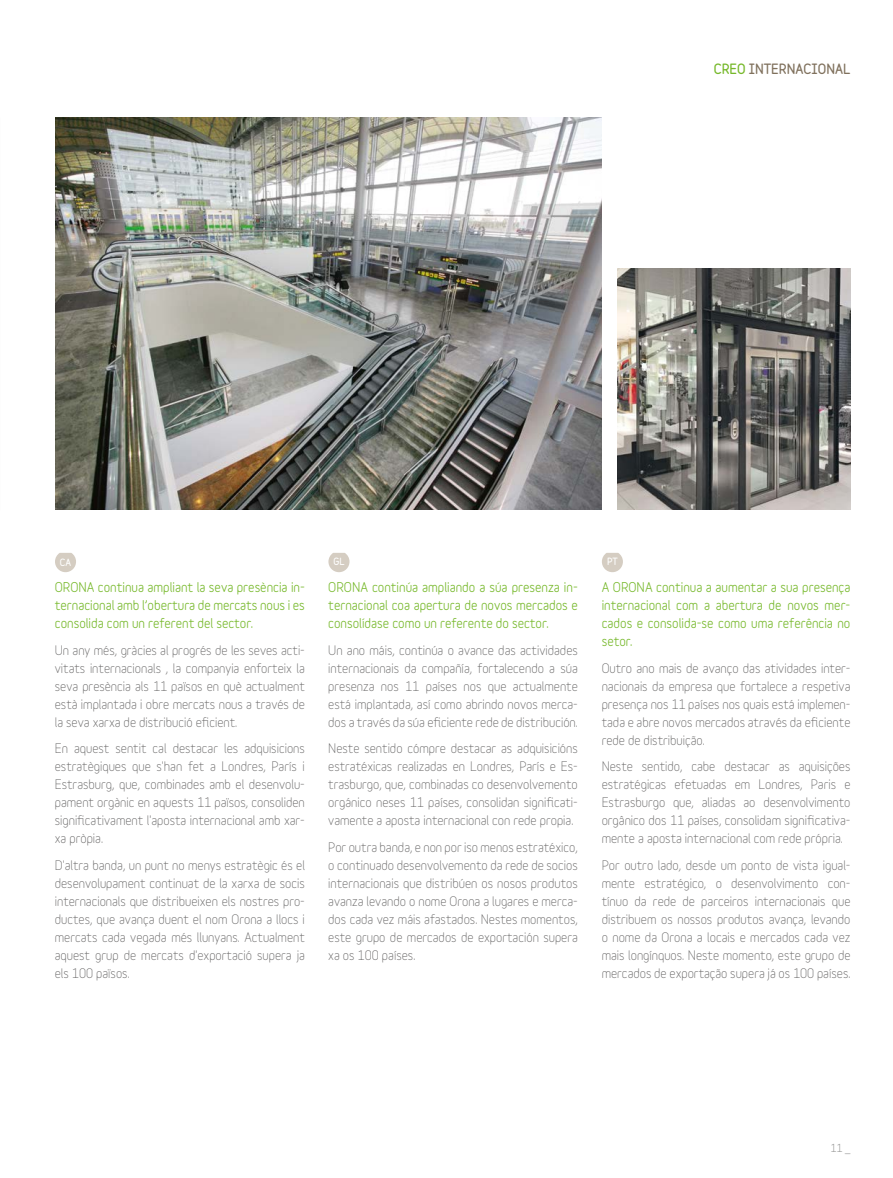
<style>
.page{position:relative;width:893px;height:1178px;background:#fff}
.page>*{position:absolute;margin:0;border:0;box-sizing:border-box;transform-origin:0 0}
.t1{font:12.75px/18px "Variable";color:#646363;text-align:justify}
.t2{font:700 12.75px/18px "Variable";color:#76b82a;text-align:justify}
.t3{font:900 12.75px "Variable";color:#80715d}
.t4{font:900 12.75px "Variable";color:#76b82a}
.t5{font:700 10.5px "Variable";color:#9d9d9c}
.t6{font:900 9px "Variable";color:#fff}
</style>
<div class="page">
<img style="left:55px;top:118px;width:547px;height:392px">
<img style="left:617px;top:268px;width:233px;height:242px">
<svg style="left:55px;top:553px;width:21px;height:19px"></svg>
<svg style="left:328px;top:553px;width:21px;height:19px"></svg>
<svg style="left:602px;top:553px;width:21px;height:19px"></svg>
<p class="t4" style="left:714px;top:61px;width:9px">CREO</p>
<p class="t3" style="left:749px;top:61px;width:56px">INTERNACIO</p>
<p class="t3" style="left:826px;top:61px;width:18px">NAL</p>
<p class="t6" style="left:60px;top:556px;width:13px">CA</p>
<p class="t6" style="left:333px;top:556px;width:13px">GL</p>
<p class="t6" style="left:607px;top:556px;width:12px">PT</p>
<p class="t2" style="left:55px;top:578px;width:9px">ORO</p>
<p class="t2" style="left:55px;top:578px;width:252px;text-indent:24px">NA continua ampliant la seva presència in&shy;ternacional amb l’obertura de mercats nous i es consolida com un referent del sector.</p>
<p class="t1" style="left:55px;top:641px;width:252px">Un any més, gràcies al progrés de les seves acti&shy;vitats internacionals , la companyia enforteix la seva presència als 11 països en què actualment està implantada i obre mercats nous a través de la seva xarxa de distribució eficient.</p>
<p class="t1" style="left:55px;top:739px;width:252px">En aquest sentit cal destacar les adquisicions estratègiques que s'han fet a Londres, París i Estrasburg, que, combinades amb el desenvolu&shy;pament orgànic en aquests 11 països, consoliden significativament l'aposta internacional amb xar&shy;xa pròpia.</p>
<p class="t1" style="left:55px;top:856px;width:252px">D'altra banda, un punt no menys estratègic és el desenvolupament continuat de la xarxa de socis internacionals que distribueixen els nostres pro&shy;ductes, que avança duent el nom Orona a llocs i mercats cada vegada més llunyans. Actualment aquest grup de mercats d'exportació supera ja els 100 països.</p>
<p class="t2" style="left:328px;top:578px;width:9px">ORO</p>
<p class="t2" style="left:328px;top:578px;width:251px;text-indent:24px">NA continúa ampliando a súa presenza in&shy;ternacional coa apertura de novos mercados e consolídase como un referente do sector.</p>
<p class="t1" style="left:328px;top:641px;width:251px">Un ano máis, continúa o avance das actividades internacionais da compañía, fortalecendo a súa presenza nos 11 países nos que actualmente está implantada, así como abrindo novos merca&shy;dos a través da súa eficiente rede de distribución.</p>
<p class="t1" style="left:328px;top:740px;width:251px">Neste sentido cómpre destacar as adquisicións estratéxicas realizadas en Londres, París e Es&shy;trasburgo, que, combinadas co desenvolvemento orgánico neses 11 países, consolidan significati&shy;vamente a aposta internacional con rede propia.</p>
<p class="t1" style="left:328px;top:838px;width:251px">Por outra banda, e non por iso menos estratéxico, o continuado desenvolvemento da rede de socios internacionais que distribúen os nosos produtos avanza levando o nome Orona a lugares e merca&shy;dos cada vez máis afastados. Nestes momentos, este grupo de mercados de exportación supera xa os 100 países.</p>
<p class="t2" style="left:602px;top:578px;width:20px">A ORO</p>
<p class="t2" style="left:602px;top:578px;width:250px;text-indent:35px">NA continua a aumentar a sua presença internacional com a abertura de novos mer&shy;cados e consolida-se como uma referência no setor.</p>
<p class="t1" style="left:602px;top:659px;width:250px">Outro ano mais de avanço das atividades inter&shy;nacionais da empresa que fortalece a respetiva presença nos 11 países nos quais está implemen&shy;tada e abre novos mercados através da eficiente rede de distribuição.</p>
<p class="t1" style="left:602px;top:757px;width:250px">Neste sentido, cabe destacar as aquisições estratégicas efetuadas em Londres, Paris e Estrasburgo que, aliadas ao desenvolvimento orgânico dos 11 países, consolidam significativa&shy;mente a aposta internacional com rede própria.</p>
<p class="t1" style="left:602px;top:856px;width:250px">Por outro lado, desde um ponto de vista igual&shy;mente estratégico, o desenvolvimento con&shy;tínuo da rede de parceiros internacionais que distribuem os nossos produtos avança, levando o nome da Orona a locais e mercados cada vez mais longínquos. Neste momento, este grupo de mercados de exportação supera já os 100 países.</p>
<p class="t5" style="left:831px;top:1142px;width:21px">11 _</p>
</div>
